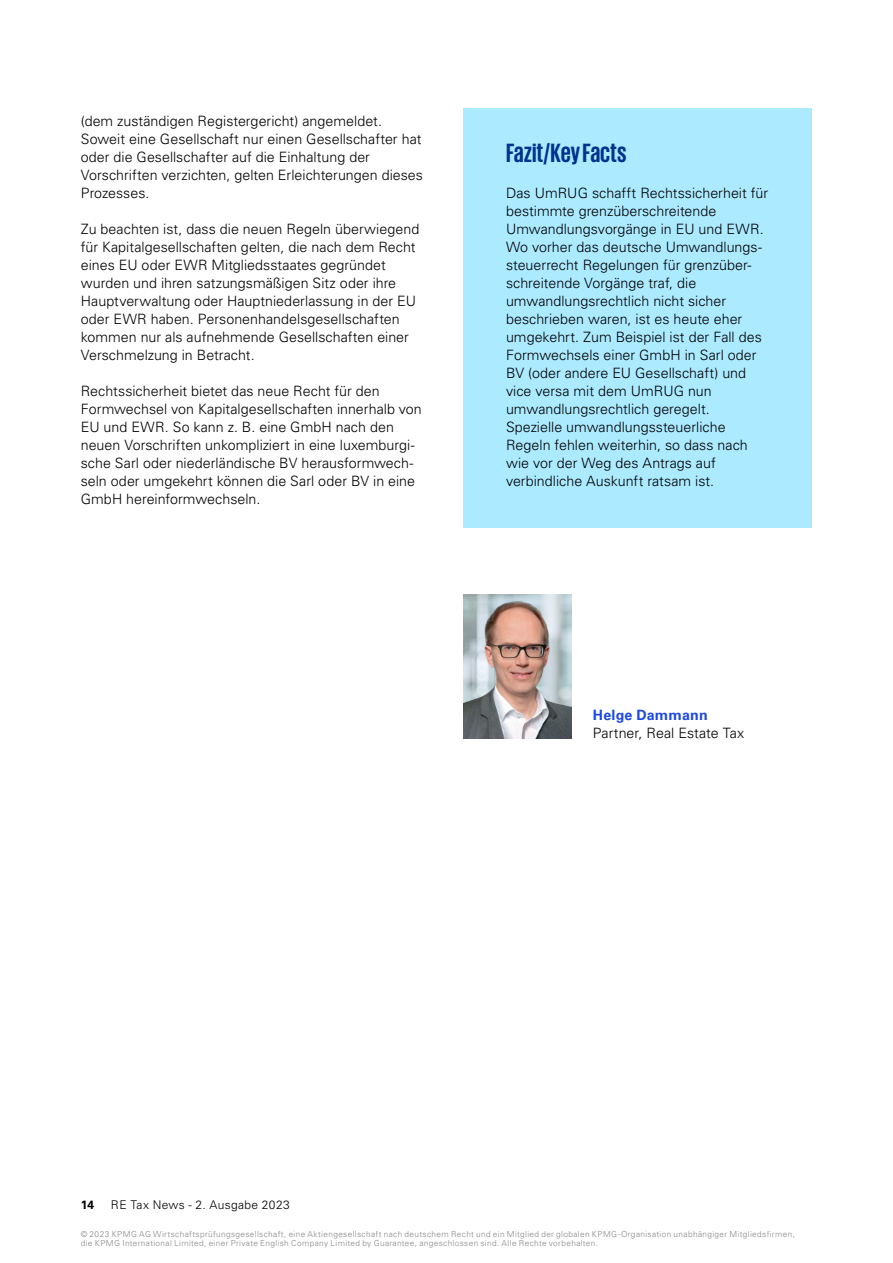
<style>
.page{position:relative;width:893px;height:1263px;background:#fff}
.page>*{position:absolute;margin:0;border:0;box-sizing:border-box;transform-origin:0 0}
.t1{font:700 27px "KPMG";color:#00338d}
.t2{font:300 14.25px/18px "Univers LT Std";color:#000}
.t3{font:700 14.25px "Univers LT Std";letter-spacing:.01em;color:#1e49e2}
.t4{font:300 12px "Univers LT Std";letter-spacing:.03em;color:#000}
.t5{font:700 12px "Univers LT Std";color:#000}
.t6{font:300 8.25px/9px "Univers LT Std";letter-spacing:.045em;color:#878787}
</style>
<div class="page">
<img style="left:463px;top:594px;width:108px;height:144px">
<div style="left:463px;top:108px;width:349px;height:420px;background:#aceaff"></div>
<p class="t2" style="left:81px;top:112px;width:344px">(dem zuständigen Registergericht) angemeldet.<br>Soweit eine Gesellschaft nur einen Gesellschafter hat oder die Gesellschafter auf die Einhaltung der Vorschriften verzichten, gelten Erleichterungen dieses Prozesses.</p>
<p class="t2" style="left:81px;top:220px;width:340px">Zu beachten ist, dass die neuen Regeln überwiegend für Kapitalgesellschaften gelten, die nach dem Recht eines EU oder EWR Mitgliedsstaates gegründet wurden und ihren satzungsmäßigen Sitz oder ihre Hauptverwaltung oder Hauptniederlassung in der EU oder EWR haben. Personenhandelsgesellschaften kommen nur als aufnehmende Gesellschaften einer Verschmelzung in Betracht.</p>
<p class="t2" style="left:81px;top:382px;width:343px">Rechtssicherheit bietet das neue Recht für den Formwechsel von Kapitalgesellschaften innerhalb von EU und EWR. So kann z. B. eine GmbH nach den neuen Vorschriften unkompliziert in eine luxemburgi&shy;sche Sarl oder niederländische BV herausformwech&shy;seln oder umgekehrt können die Sarl oder BV in eine GmbH hereinformwechseln.</p>
<h1 class="t1" style="left:506px;top:139px;width:122px">Fazit/Key Facts</h1>
<p class="t2" style="left:506px;top:184px;width:264px">Das UmRUG schafft Rechtssicherheit für bestimmte grenzüberschreitende Umwandlungsvorgänge in EU und EWR.<br>Wo vorher das deutsche Umwandlungs&shy;steuerrecht Regelungen für grenzüber&shy;schreitende Vorgänge traf, die umwandlungsrechtlich nicht sicher beschrieben waren, ist es heute eher umgekehrt. Zum Beispiel ist der Fall des Formwechsels einer GmbH in Sarl oder BV (oder andere EU Gesellschaft) und vice versa mit dem UmRUG nun umwandlungsrechtlich geregelt.<br>Spezielle umwandlungssteuerliche Regeln fehlen weiterhin, so dass nach wie vor der Weg des Antrags auf verbindliche Auskunft ratsam ist.</p>
<p class="t3" style="left:593px;top:707px;width:116px">Helge Dammann</p>
<p class="t2" style="left:593px;top:724px;width:153px">Partner, Real Estate Tax</p>
<p class="t5" style="left:81px;top:1198px;width:15px">14</p>
<p class="t4" style="left:111px;top:1197px;width:180px">RE Tax News - 2. Ausgabe 2023</p>
<p class="t6" style="left:81px;top:1229px;width:716px">© 2023 KPMG AG Wirtschaftsprüfungsgesellschaft, eine Aktiengesellschaft nach deutschem Recht und ein Mitglied der globalen KPMG-Organisation unabhängiger Mitgliedsfirmen, die KPMG International Limited, einer Private English Company Limited by Guarantee, angeschlossen sind. Alle Rechte vorbehalten.</p>
</div>
